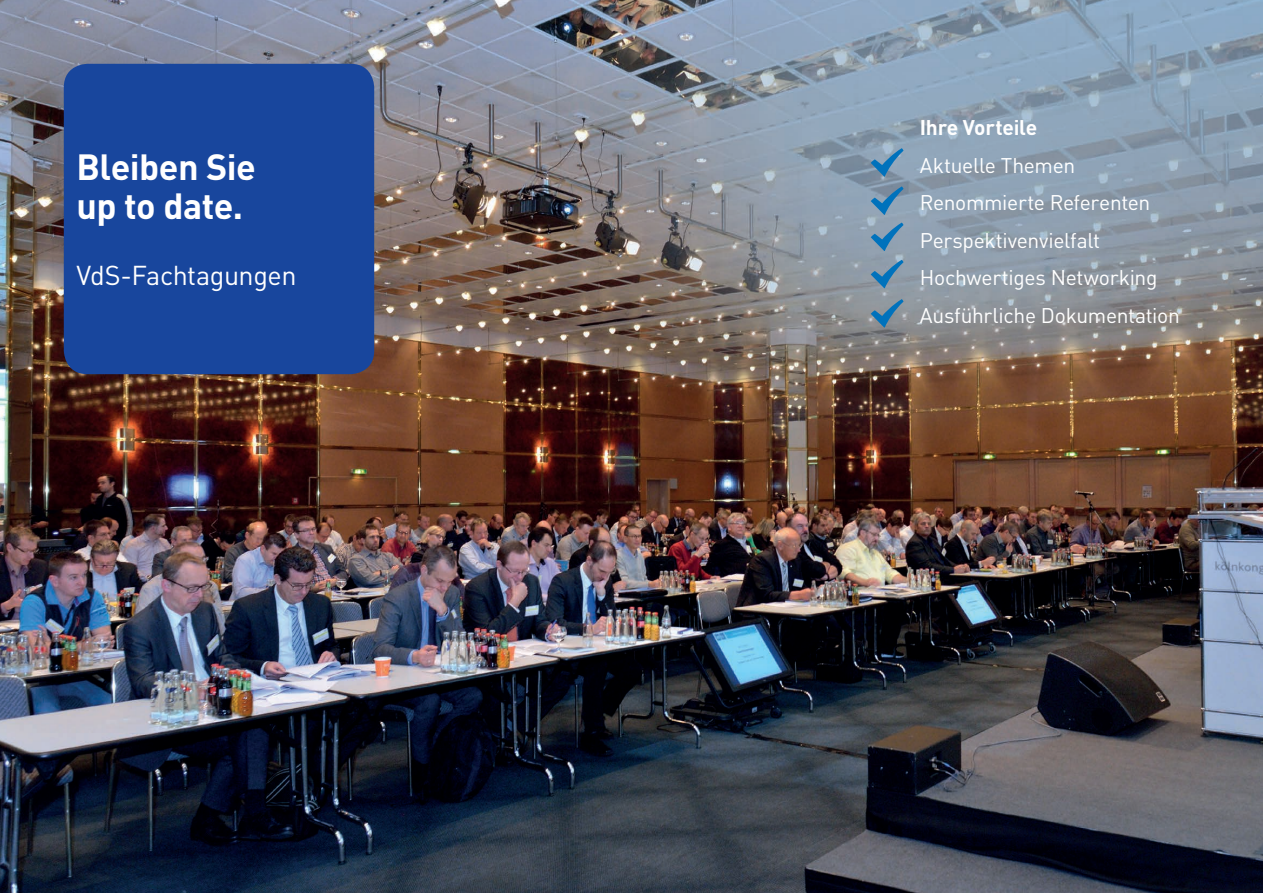
<style>
.page{position:relative;width:1263px;height:893px;background:#fff}
.page>*{position:absolute;margin:0;border:0;box-sizing:border-box;transform-origin:0 0}
.t1{font:700 36px/39px "DIN Pro";letter-spacing:-.015em;color:#fff}
.t2{font:27px "DIN Pro";letter-spacing:-.015em;color:#fff}
.t3{font:21px/37.5px "DIN Pro";letter-spacing:-.015em;color:#fff}
.t4{font:700 21px "DIN Pro";letter-spacing:-.015em;color:#fff}
</style>
<div class="page">
<img style="left:0;top:0;width:1263px;height:893px">
<div style="left:64px;top:64px;width:310px;height:310px;background:#18469d;border-radius:24px"></div>
<svg style="left:870px;top:148px;width:33px;height:29px"></svg>
<svg style="left:870px;top:186px;width:33px;height:29px"></svg>
<svg style="left:870px;top:222px;width:33px;height:29px"></svg>
<svg style="left:870px;top:260px;width:33px;height:28px"></svg>
<svg style="left:870px;top:299px;width:33px;height:29px"></svg>
<h1 class="t1" style="left:77px;top:143px;width:181px">Bleiben Sie up to date.</h1>
<p class="t2" style="left:77px;top:254px;width:222px">VdS-Fachtagungen</p>
<p class="t4" style="left:920px;top:110px;width:119px">Ihre Vorteile</p>
<p class="t3" style="left:920px;top:144px;width:261px">Aktuelle Themen<br>Renommierte Referenten<br>Perspektivenvielfalt<br>Hochwertiges Networking<br>Ausführliche Dokumentation</p>
</div>
